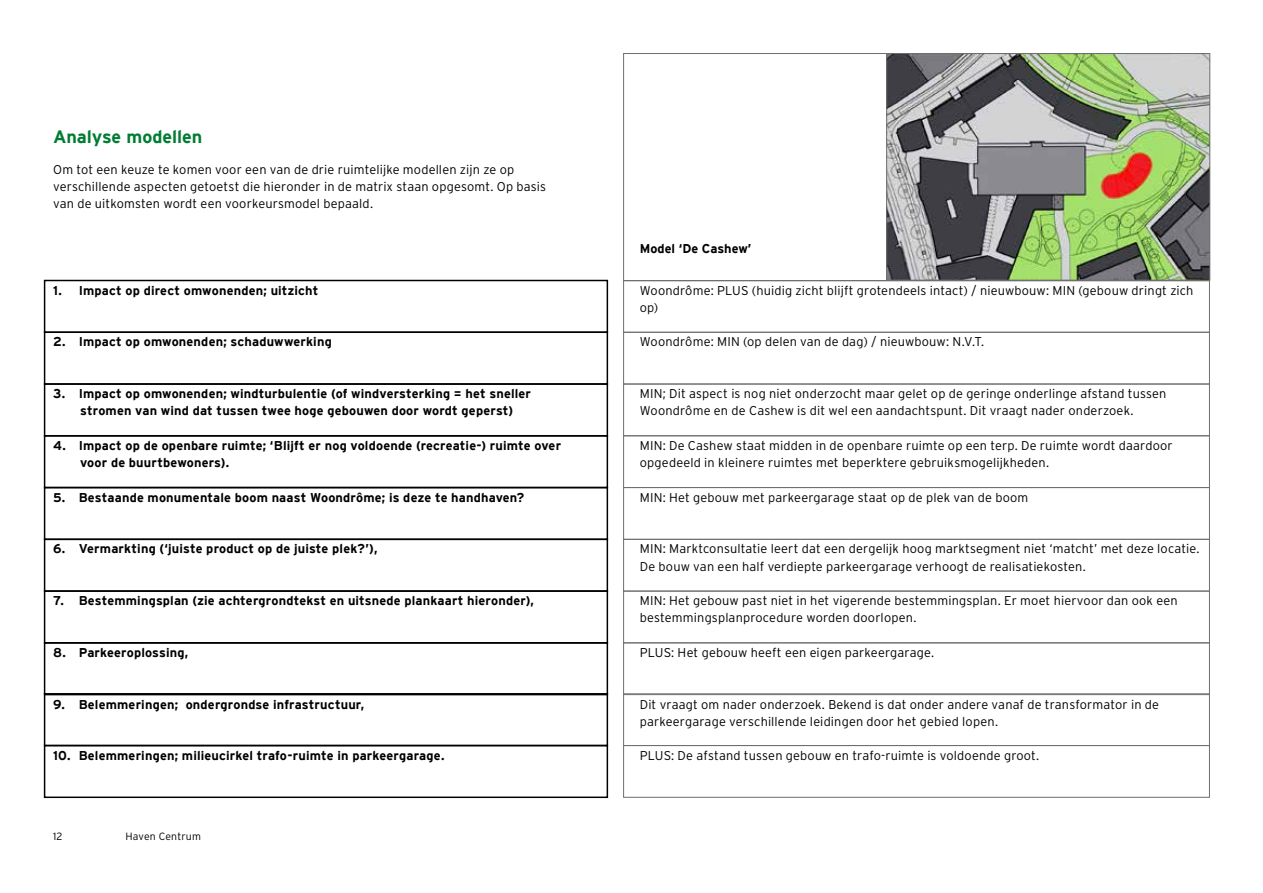
<style>
.page{position:relative;width:1263px;height:893px;background:#fff}
.page>*{position:absolute;margin:0;border:0;box-sizing:border-box;transform-origin:0 0}
.t1{font:700 18px "Interstate";letter-spacing:-.005em;color:#007d32}
.t2{font:300 12.75px/17.2px "Interstate";letter-spacing:.01em;color:#000}
.t3{font:700 12.75px/17.2px "Interstate";letter-spacing:.015em;color:#000}
.t4{font:300 10.5px "Interstate";letter-spacing:.02em;color:#000}
</style>
<div class="page">
<div style="left:44px;top:642px;width:564px;height:53px;border:2px solid #000"></div>
<div style="left:44px;top:539px;width:564px;height:53px;border:2px solid #000"></div>
<div style="left:44px;top:435px;width:564px;height:53px;border:2px solid #000"></div>
<div style="left:44px;top:280px;width:564px;height:53px;border:2px solid #000"></div>
<div style="left:44px;top:331px;width:564px;height:54px;border:2px solid #000"></div>
<div style="left:44px;top:693px;width:564px;height:53px;border:2px solid #000"></div>
<div style="left:44px;top:745px;width:564px;height:53px;border:2px solid #000"></div>
<img style="left:888px;top:55px;width:320px;height:223px">
<div style="left:886px;top:53px;width:324px;height:227px;border:1px solid #706f6f"></div>
<div style="left:623px;top:591px;width:587px;height:52px;border:1px solid #706f6f"></div>
<div style="left:623px;top:642px;width:587px;height:53px;border:1px solid #706f6f"></div>
<div style="left:623px;top:539px;width:587px;height:52px;border:1px solid #706f6f"></div>
<div style="left:623px;top:384px;width:587px;height:52px;border:1px solid #706f6f"></div>
<div style="left:623px;top:435px;width:587px;height:53px;border:1px solid #706f6f"></div>
<div style="left:623px;top:280px;width:587px;height:53px;border:1px solid #706f6f"></div>
<div style="left:623px;top:332px;width:587px;height:52px;border:1px solid #706f6f"></div>
<div style="left:623px;top:693px;width:587px;height:53px;border:1px solid #706f6f"></div>
<div style="left:623px;top:745px;width:587px;height:53px;border:1px solid #706f6f"></div>
<h1 class="t1" style="left:53px;top:126px;width:151px">Analyse modellen</h1>
<p class="t2" style="left:53px;top:161px;width:494px">Om tot een keuze te komen voor een van de drie ruimtelijke modellen zijn ze op verschillende aspecten getoetst die hieronder in de matrix staan opgesomt. Op basis van de uitkomsten wordt een voorkeursmodel bepaald.</p>
<p class="t3" style="left:53px;top:281px;width:267px">1. Impact op direct omwonenden; uitzicht</p>
<p class="t3" style="left:53px;top:333px;width:280px">2. Impact op omwonenden; schaduwwerking</p>
<p class="t3" style="left:80px;top:385px;width:452px;text-indent:-27px">3. Impact op omwonenden; windturbulentie (of windversterking = het sneller stromen van wind dat tussen twee hoge gebouwen door wordt geperst)</p>
<p class="t3" style="left:80px;top:437px;width:482px;text-indent:-27px">4. Impact op de openbare ruimte; ‘Blijft er nog voldoende (recreatie-) ruimte over voor de buurtbewoners).</p>
<p class="t3" style="left:53px;top:488px;width:473px">5. Bestaande monumentale boom naast Woondrôme; is deze te handhaven?</p>
<p class="t3" style="left:53px;top:540px;width:326px">6. Vermarkting (‘juiste product op de juiste plek?’),</p>
<p class="t3" style="left:53px;top:592px;width:482px">7. Bestemmingsplan (zie achtergrondtekst en uitsnede plankaart hieronder),</p>
<p class="t3" style="left:53px;top:644px;width:137px">8. Parkeeroplossing,</p>
<p class="t3" style="left:53px;top:695px;width:313px">9. Belemmeringen; ondergrondse infrastructuur,</p>
<p class="t3" style="left:53px;top:747px;width:393px">10. Belemmeringen; milieucirkel trafo-ruimte in parkeergarage.</p>
<p class="t4" style="left:53px;top:830px;width:11px">12</p>
<p class="t4" style="left:125px;top:830px;width:77px">Haven Centrum</p>
<p class="t3" style="left:640px;top:240px;width:113px">Model ‘De Cashew’</p>
<p class="t2" style="left:640px;top:281px;width:555px">Woondrôme: PLUS (huidig zicht blijft grotendeels intact) / nieuwbouw: MIN (gebouw dringt zich op)</p>
<p class="t2" style="left:640px;top:333px;width:346px">Woondrôme: MIN (op delen van de dag) / nieuwbouw: N.V.T.</p>
<p class="t2" style="left:640px;top:385px;width:528px">MIN; Dit aspect is nog niet onderzocht maar gelet op de geringe onderlinge afstand tussen<br>Woondrôme en de Cashew is dit wel een aandachtspunt. Dit vraagt nader onderzoek.</p>
<p class="t2" style="left:640px;top:437px;width:534px">MIN: De Cashew staat midden in de openbare ruimte op een terp. De ruimte wordt daardoor opgedeeld in kleinere ruimtes met beperktere gebruiksmogelijkheden.</p>
<p class="t2" style="left:640px;top:488px;width:390px">MIN: Het gebouw met parkeergarage staat op de plek van de boom</p>
<p class="t2" style="left:640px;top:540px;width:561px">MIN: Marktconsultatie leert dat een dergelijk hoog marktsegment niet ‘matcht’ met deze locatie.<br>De bouw van een half verdiepte parkeergarage verhoogt de realisatiekosten.</p>
<p class="t2" style="left:640px;top:592px;width:539px">MIN: Het gebouw past niet in het vigerende bestemmingsplan. Er moet hiervoor dan ook een bestemmingsplanprocedure worden doorlopen.</p>
<p class="t2" style="left:640px;top:644px;width:296px">PLUS: Het gebouw heeft een eigen parkeergarage.</p>
<p class="t2" style="left:640px;top:695px;width:521px">Dit vraagt om nader onderzoek. Bekend is dat onder andere vanaf de transformator in de parkeergarage verschillende leidingen door het gebied lopen.</p>
<p class="t2" style="left:640px;top:747px;width:401px">PLUS: De afstand tussen gebouw en trafo-ruimte is voldoende groot.</p>
</div>
